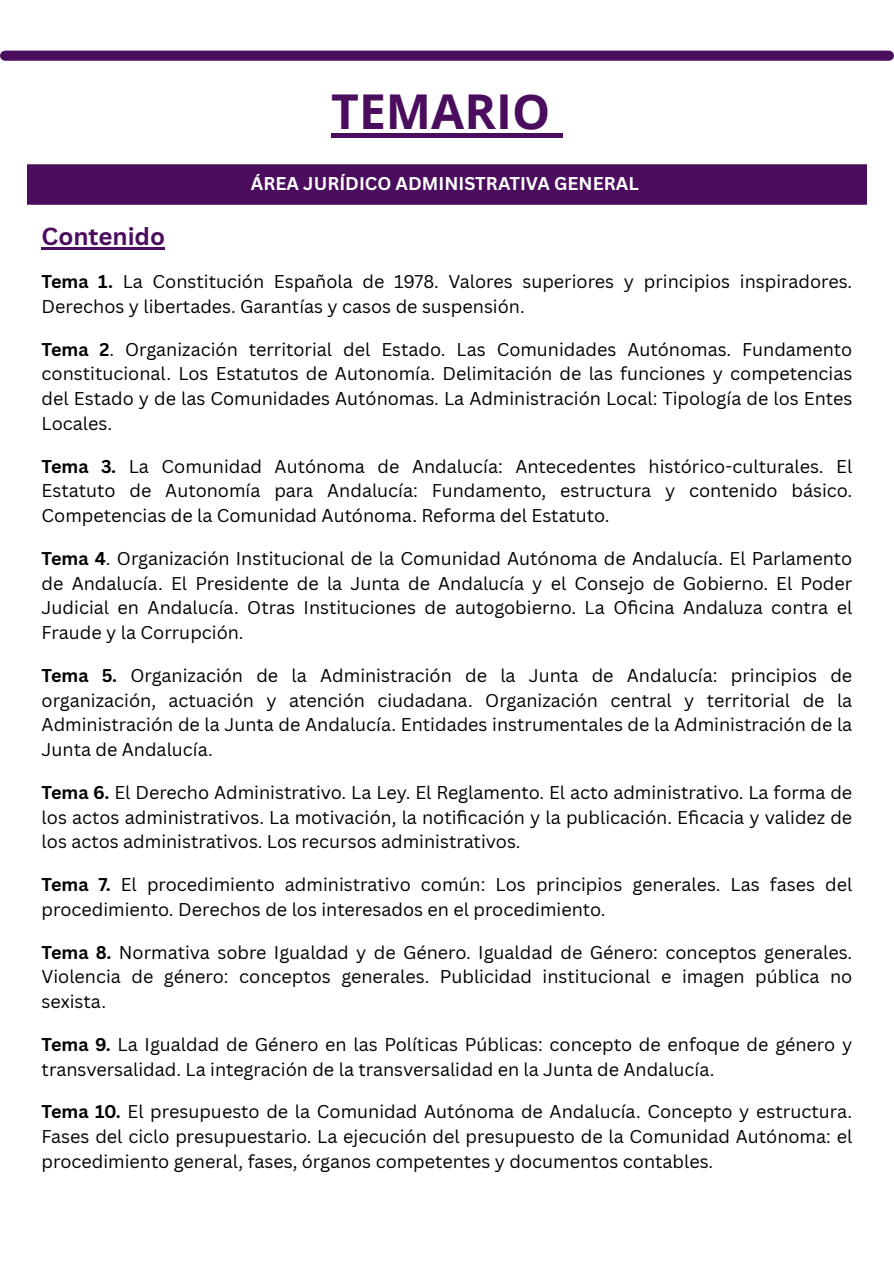
<style>
.page{position:relative;width:894px;height:1263px;background:#fff}
.page>*{position:absolute;margin:0;border:0;box-sizing:border-box;transform-origin:0 0}
.t1{font:700 48px "Open Sans";color:#4b0d5d}
.t2{font:700 24px "Canva Sans";color:#4b0d5d}
.t3{font:18px/24.8px "Canva Sans";color:#000;text-align:justify}
.t4{font:700 18px "Canva Sans";color:#fff}
.s1{font-weight:700}
</style>
<div class="page">
<hr style="left:331px;top:133px;width:231px;height:4px;background:#4b0d5d">
<hr style="left:42px;top:248px;width:123px;height:2px;background:#4b0d5d">
<div style="left:5px;top:51px;width:883px;height:10px;background:#4b0d5d"></div>
<div style="left:28px;top:165px;width:837px;height:39px;background:#4b0d5d"></div>
<hr style="left:27px;top:166px;width:2px;height:36px;background:#4b0d5d">
<hr style="left:864px;top:166px;width:2px;height:36px;background:#4b0d5d">
<hr style="left:27px;top:164px;width:839px;height:2px;background:#4b0d5d">
<hr style="left:27px;top:202px;width:839px;height:3px;background:#4b0d5d">
<h1 class="t1" style="left:331px;top:78px;width:220px">TEMARIO</h1>
<p class="t4" style="left:251px;top:171px;width:389px">ÁREA JURÍDICO ADMINISTRATIVA GENERAL</p>
<h2 class="t2" style="left:42px;top:220px;width:125px">Contenido</h2>
<p class="t3" style="left:42px;top:269px;width:811px"><span class="s1">Tema 1.</span> La Constitución Española de 1978. Valores superiores y principios inspiradores.<br>Derechos y libertades. Garantías y casos de suspensión.</p>
<p class="t3" style="left:42px;top:336px;width:812px"><span class="s1">Tema 2</span>. Organización territorial del Estado. Las Comunidades Autónomas. Fundamento constitucional. Los Estatutos de Autonomía. Delimitación de las funciones y competencias del Estado y de las Comunidades Autónomas. La Administración Local: Tipología de los Entes Locales.</p>
<p class="t3" style="left:42px;top:453px;width:811px"><span class="s1">Tema 3.</span> La Comunidad Autónoma de Andalucía: Antecedentes histórico-culturales. El Estatuto de Autonomía para Andalucía: Fundamento, estructura y contenido básico.<br>Competencias de la Comunidad Autónoma. Reforma del Estatuto.</p>
<p class="t3" style="left:42px;top:545px;width:812px"><span class="s1">Tema 4</span>. Organización Institucional de la Comunidad Autónoma de Andalucía. El Parlamento de Andalucía. El Presidente de la Junta de Andalucía y el Consejo de Gobierno. El Poder Judicial en Andalucía. Otras Instituciones de autogobierno. La Oficina Andaluza contra el Fraude y la Corrupción.</p>
<p class="t3" style="left:42px;top:662px;width:812px"><span class="s1">Tema 5.</span> Organización de la Administración de la Junta de Andalucía: principios de organización, actuación y atención ciudadana. Organización central y territorial de la Administración de la Junta de Andalucía. Entidades instrumentales de la Administración de la Junta de Andalucía.</p>
<p class="t3" style="left:42px;top:779px;width:811px"><span class="s1">Tema 6.</span> El Derecho Administrativo. La Ley. El Reglamento. El acto administrativo. La forma de los actos administrativos. La motivación, la notificación y la publicación. Eficacia y validez de los actos administrativos. Los recursos administrativos.</p>
<p class="t3" style="left:42px;top:872px;width:812px"><span class="s1">Tema 7.</span> El procedimiento administrativo común: Los principios generales. Las fases del procedimiento. Derechos de los interesados en el procedimiento.</p>
<p class="t3" style="left:42px;top:939px;width:811px"><span class="s1">Tema 8.</span> Normativa sobre Igualdad y de Género. Igualdad de Género: conceptos generales.<br>Violencia de género: conceptos generales. Publicidad institucional e imagen pública no sexista.</p>
<p class="t3" style="left:42px;top:1031px;width:811px"><span class="s1">Tema 9.</span> La Igualdad de Género en las Políticas Públicas: concepto de enfoque de género y transversalidad. La integración de la transversalidad en la Junta de Andalucía.</p>
<p class="t3" style="left:42px;top:1099px;width:812px"><span class="s1">Tema 10.</span> El presupuesto de la Comunidad Autónoma de Andalucía. Concepto y estructura.<br>Fases del ciclo presupuestario. La ejecución del presupuesto de la Comunidad Autónoma: el procedimiento general, fases, órganos competentes y documentos contables.</p>
</div>
